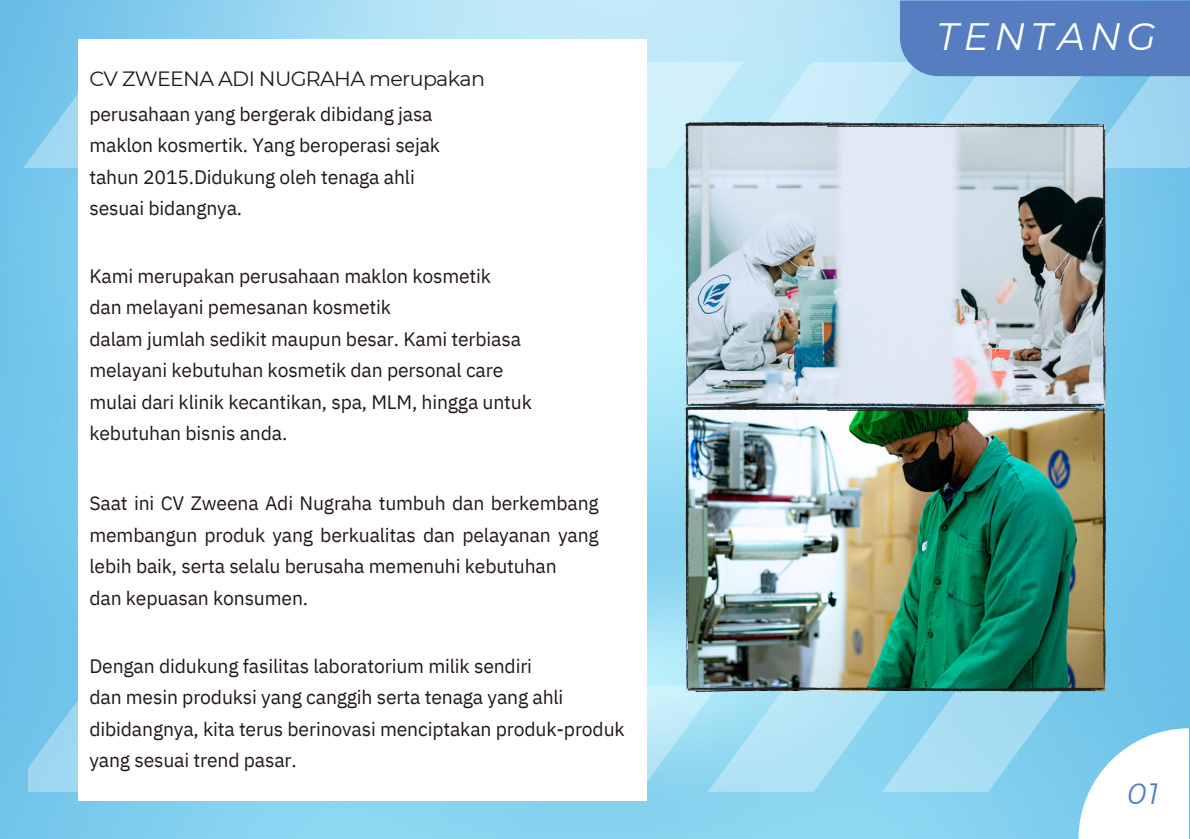
<style>
.page{position:relative;width:1190px;height:839px;background:#fff}
.page>*{position:absolute;margin:0;border:0;box-sizing:border-box;transform-origin:0 0}
.t1{font:italic 38px "Montserrat";letter-spacing:.14em;color:#fff}
.t2{font:italic 29.2px "Montserrat";color:#557dbf}
.t3{font:20.6px "Montserrat";letter-spacing:-.035em;color:#231916}
.t4{font:19.4px/31.4px "IBM Plex Sans";letter-spacing:-.01em;color:#231916}
</style>
<div class="page">
<img style="left:0;top:0;width:1190px;height:838px">
<svg style="left:1078px;top:728px;width:111px;height:110px"></svg>
<svg style="left:28px;top:685px;width:1038px;height:106px;background:#9edaf1"></svg>
<svg style="left:23px;top:1px;width:1167px;height:167px;background:#98c9e8"></svg>
<div style="left:78px;top:39px;width:568px;height:761px;background:#fff"></div>
<img style="left:685px;top:123px;width:421px;height:568px">
<img style="left:688px;top:409px;width:416px;height:281px">
<p class="t3" style="left:89px;top:66px;width:397px">CV ZWEENA ADI NUGRAHA merupakan</p>
<p class="t4" style="left:89px;top:98px;width:352px">perusahaan yang bergerak dibidang jasa maklon kosmertik. Yang beroperasi sejak tahun 2015.Didukung oleh tenaga ahli</p>
<p class="t4" style="left:89px;top:192px;width:154px">sesuai bidangnya.</p>
<p class="t4" style="left:89px;top:260px;width:403px">Kami merupakan perusahaan maklon kosmetik</p>
<p class="t4" style="left:89px;top:291px;width:303px">dan melayani pemesanan kosmetik</p>
<p class="t4" style="left:89px;top:323px;width:444px">dalam jumlah sedikit maupun besar. Kami terbiasa melayani kebutuhan kosmetik dan personal care mulai dari klinik kecantikan, spa, MLM, hingga untuk kebutuhan bisnis anda.</p>
<p class="t4" style="left:89px;top:487px;width:511px;text-align:justify">Saat ini CV Zweena Adi Nugraha tumbuh dan berkembang membangun produk yang berkualitas dan pelayanan yang lebih baik, serta selalu berusaha memenuhi kebutuhan</p>
<p class="t4" style="left:89px;top:581px;width:220px">dan kepuasan konsumen.</p>
<p class="t4" style="left:89px;top:649px;width:444px">Dengan didukung fasilitas laboratorium milik sendiri</p>
<p class="t4" style="left:89px;top:681px;width:537px">dan mesin produksi yang canggih serta tenaga yang ahli dibidangnya, kita terus berinovasi menciptakan produk-produk yang sesuai trend pasar.</p>
<p class="t1" style="left:936px;top:14px;width:221px">TENTANG</p>
<p class="t2" style="left:1127px;top:775px;width:33px">01</p>
</div>
